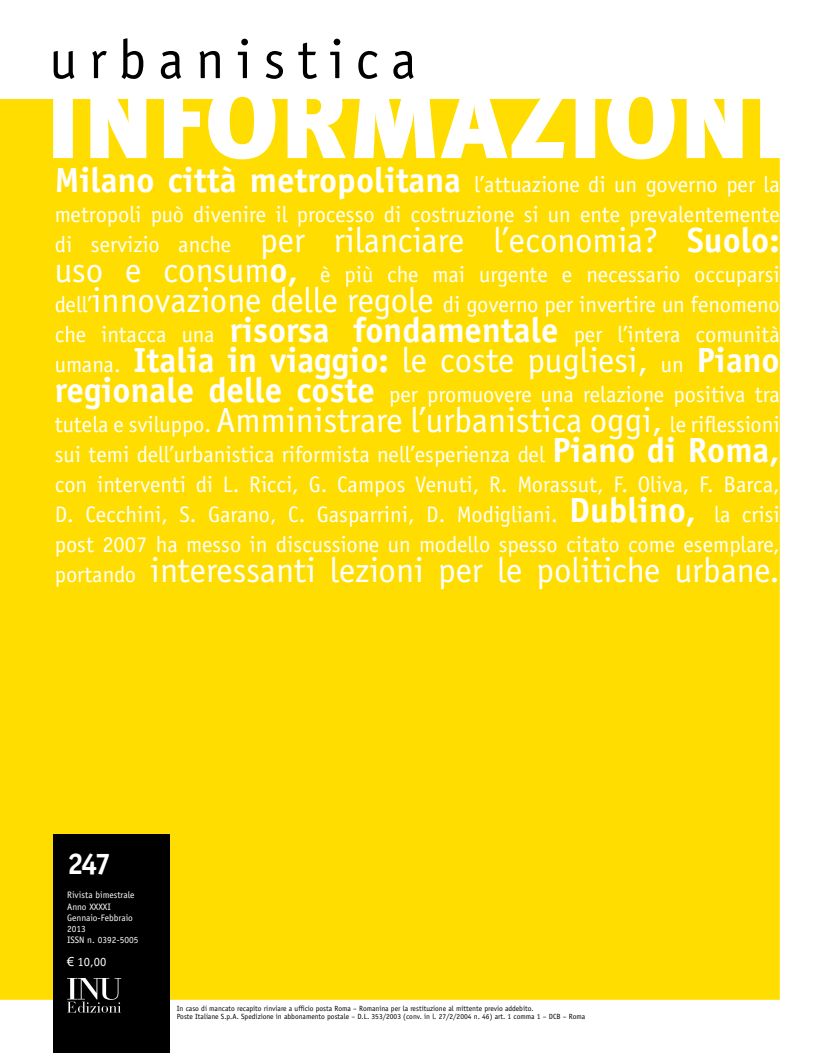
<style>
.page{position:relative;width:833px;height:1053px;background:#fff}
.page>*{position:absolute;margin:0;border:0;box-sizing:border-box;transform-origin:0 0}
.t1{font:55px "Officina Sans Std";letter-spacing:.22em;color:#000}
.t2{font:35px "Officina Sans Std";color:#fff}
.t3{font:700 35px "Officina Sans Std";color:#fff}
.t4{font:700 30px "Officina Sans Std";color:#fff}
.t5{font:22.5px/30px "Officina Sans Std";color:#fff;text-align:justify}
.t6{font:12.5px "Officina Sans Std";color:#fff}
.t7{font:9.38px/11.2px "Officina Sans Std";color:#fff}
.t8{font:7.5px/8.8px "Officina Sans Std";color:#000}
.s1{font-weight:700;font-size:35px}
.s2{font-size:22.5px}
.s3{font-weight:700}
.s4{font-size:35px}
.s5{font-weight:400;font-size:22.5px}
.s6{font-weight:400}
.s7{font-family:"Arial"}
</style>
<div class="page">
<div style="left:0;top:97px;width:780px;height:902px;background:#fd0"></div>
<div style="left:53px;top:834px;width:117px;height:218px;background:#000"></div>
<svg style="left:67px;top:978px;width:54px;height:34px"></svg>
<h1 class="t1" style="left:50px;top:27px;width:368px">urbanistica</h1>
<p class="t5" style="left:55px;top:170px;width:726px"><span class="s1">Milano città metropolitana</span> l’attuazione di un governo per la metropoli può divenire il processo di costruzione si un ente prevalentemente</p>
<h2 class="t2" style="left:55px;top:220px;width:726px"><span class="s2">di servizio anche</span> per rilanciare l’economia? <span class="s3">Suolo:</span></h2>
<p class="t5" style="left:55px;top:260px;width:726px"><span class="s4">uso e consum</span><span class="s1">o,</span> è più che mai urgente e necessario occuparsi dell’<span class="s4">innovazione delle regole</span> di governo per invertire un fenomeno che intacca una <span class="s1">risorsa fondamentale</span> per l’intera comunità</p>
<h2 class="t3" style="left:55px;top:338px;width:726px"><span class="s5">umana.</span> Italia in viaggio: <span class="s6">le coste pugliesi,</span> <span class="s5">un</span> Piano</h2>
<p class="t5" style="left:55px;top:380px;width:726px"><span class="s1">regionale delle coste</span> per promuovere una relazione positiva tra</p>
<h2 class="t2" style="left:55px;top:400px;width:726px"><span class="s2">tutela e sviluppo.</span> Amministrare l’urbanistica oggi, <span class="s2">le riflessioni</span></h2>
<p class="t5" style="left:55px;top:440px;width:726px">sui temi dell’urbanistica riformista nell’esperienza del <span class="s1">Piano di Roma, </span>con interventi di L. Ricci, G. Campos Venuti, R. Morassut, F. Oliva, F. Barca, D. Cecchini, S. Garano, C. Gasparrini, D. Modigliani. <span class="s1">Dublino,</span> la crisi post 2007 ha messo in discussione un modello spesso citato come esemplare,</p>
<h2 class="t2" style="left:55px;top:550px;width:726px"><span class="s2">portando</span> interessanti lezioni per le politiche urbane.</h2>
<h3 class="t4" style="left:67px;top:844px;width:46px">247</h3>
<p class="t7" style="left:67px;top:889px;width:73px">Rivista bimestrale<br>Anno XXXXI<br>Gennaio-Febbraio<br>2013<br>ISSN n. 0392-5005</p>
<p class="t6" style="left:67px;top:954px;width:41px"><span class="s7">€</span> 10,00</p>
<p class="t8" style="left:177px;top:1003px;width:410px">In caso di mancato recapito rinviare a ufficio posta Roma – Romanina per la restituzione al mittente previo addebito.<br>Poste Italiane S.p.A. Spedizione in abbonamento postale – D.L. 353/2003 (conv. in l. 27/2/2004 n. 46) art. 1 comma 1 – DCB – Roma</p>
</div>
